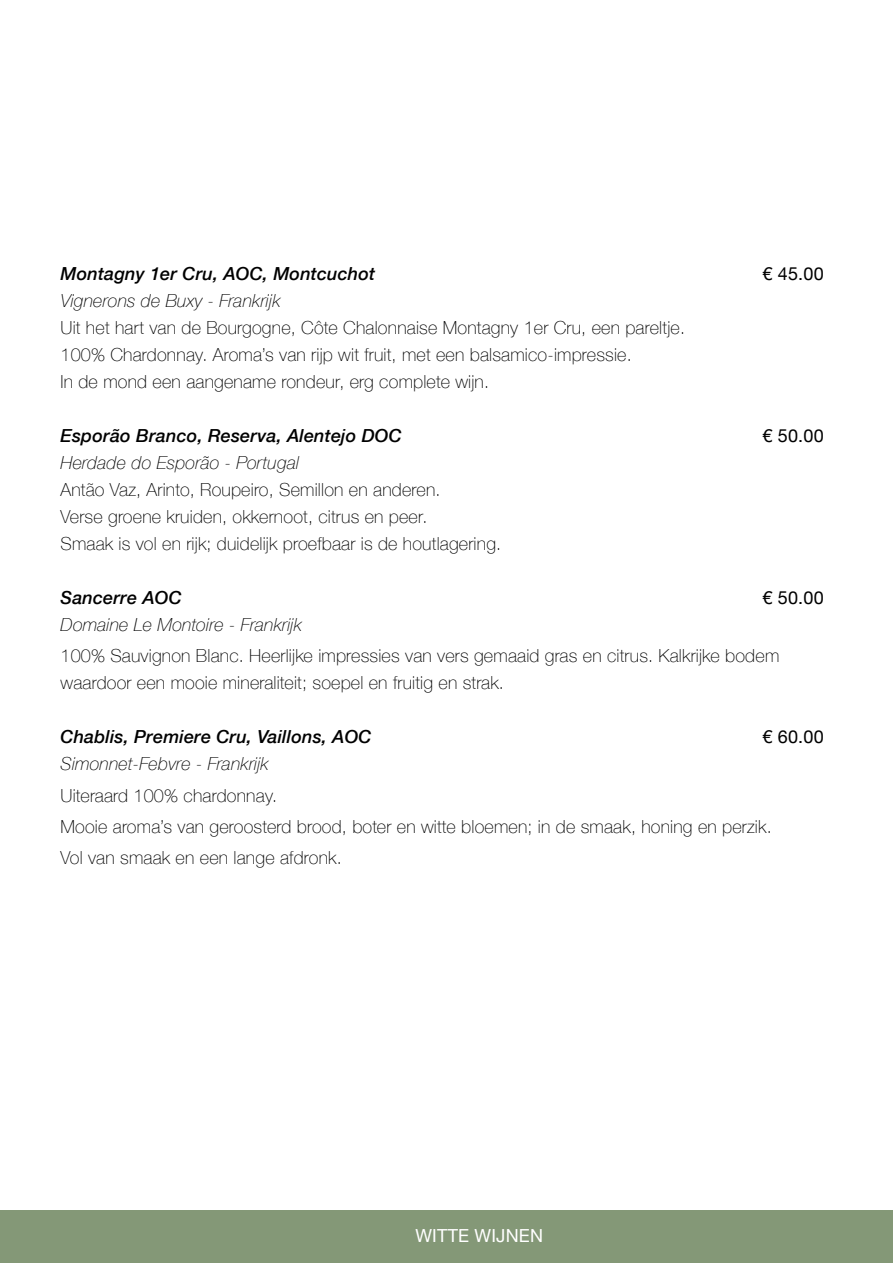
<style>
.page{position:relative;width:893px;height:1263px;background:#fff}
.page>*{position:absolute;margin:0;border:0;box-sizing:border-box;transform-origin:0 0}
.t1{font:100 18px/27px "Helvetica Neue";letter-spacing:.01em;color:#000}
.t2{font:italic 500 18px "Helvetica Neue";letter-spacing:.01em;color:#000}
.t3{font:italic 100 18px "Helvetica Neue";letter-spacing:.01em;color:#000}
.t4{font:18px "Helvetica Neue";letter-spacing:.01em;color:#000}
.t5{font:18px "Helvetica Neue";letter-spacing:.01em;color:#fff}
</style>
<div class="page">
<div style="left:0;top:1210px;width:893px;height:53px;background:#849877"></div>
<p class="t2" style="left:60px;top:258px;width:316px">Montagny 1er Cru, AOC, Montcuchot</p>
<p class="t4" style="left:762px;top:261px;width:63px">€ 45.00</p>
<p class="t3" style="left:60px;top:287px;width:222px">Vignerons de Buxy - Frankrijk</p>
<p class="t1" style="left:60px;top:313px;width:626px">Uit het hart van de Bourgogne, Côte Chalonnaise Montagny 1er Cru, een pareltje.<br>100% Chardonnay. Aroma’s van rijp wit fruit, met een balsamico-impressie.<br>In de mond een aangename rondeur, erg complete wijn.</p>
<p class="t2" style="left:60px;top:420px;width:343px">Esporão Branco, Reserva, Alentejo DOC</p>
<p class="t4" style="left:762px;top:423px;width:63px">€ 50.00</p>
<p class="t3" style="left:60px;top:449px;width:240px">Herdade do Esporão - Portugal</p>
<p class="t1" style="left:60px;top:475px;width:442px">Antão Vaz, Arinto, Roupeiro, Semillon en anderen.<br>Verse groene kruiden, okkernoot, citrus en peer.<br>Smaak is vol en rijk; duidelijk proefbaar is de houtlagering.</p>
<p class="t2" style="left:60px;top:582px;width:123px">Sancerre AOC</p>
<p class="t4" style="left:762px;top:585px;width:63px">€ 50.00</p>
<p class="t3" style="left:60px;top:611px;width:243px">Domaine Le Montoire - Frankrijk</p>
<p class="t1" style="left:60px;top:642px;width:720px">100% Sauvignon Blanc. Heerlijke impressies van vers gemaaid gras en citrus. Kalkrijke bodem waardoor een mooie mineraliteit; soepel en fruitig en strak.</p>
<p class="t2" style="left:60px;top:722px;width:313px">Chablis, Premiere Cru, Vaillons, AOC</p>
<p class="t4" style="left:762px;top:724px;width:63px">€ 60.00</p>
<p class="t3" style="left:60px;top:750px;width:210px">Simonnet-Febvre - Frankrijk</p>
<p class="t1" style="left:60px;top:779px;width:713px;line-height:31.2px">Uiteraard 100% chardonnay.<br>Mooie aroma’s van geroosterd brood, boter en witte bloemen; in de smaak, honing en perzik.<br>Vol van smaak en een lange afdronk.</p>
<p class="t5" style="left:415px;top:1223px;width:129px">WITTE WIJNEN</p>
</div>
